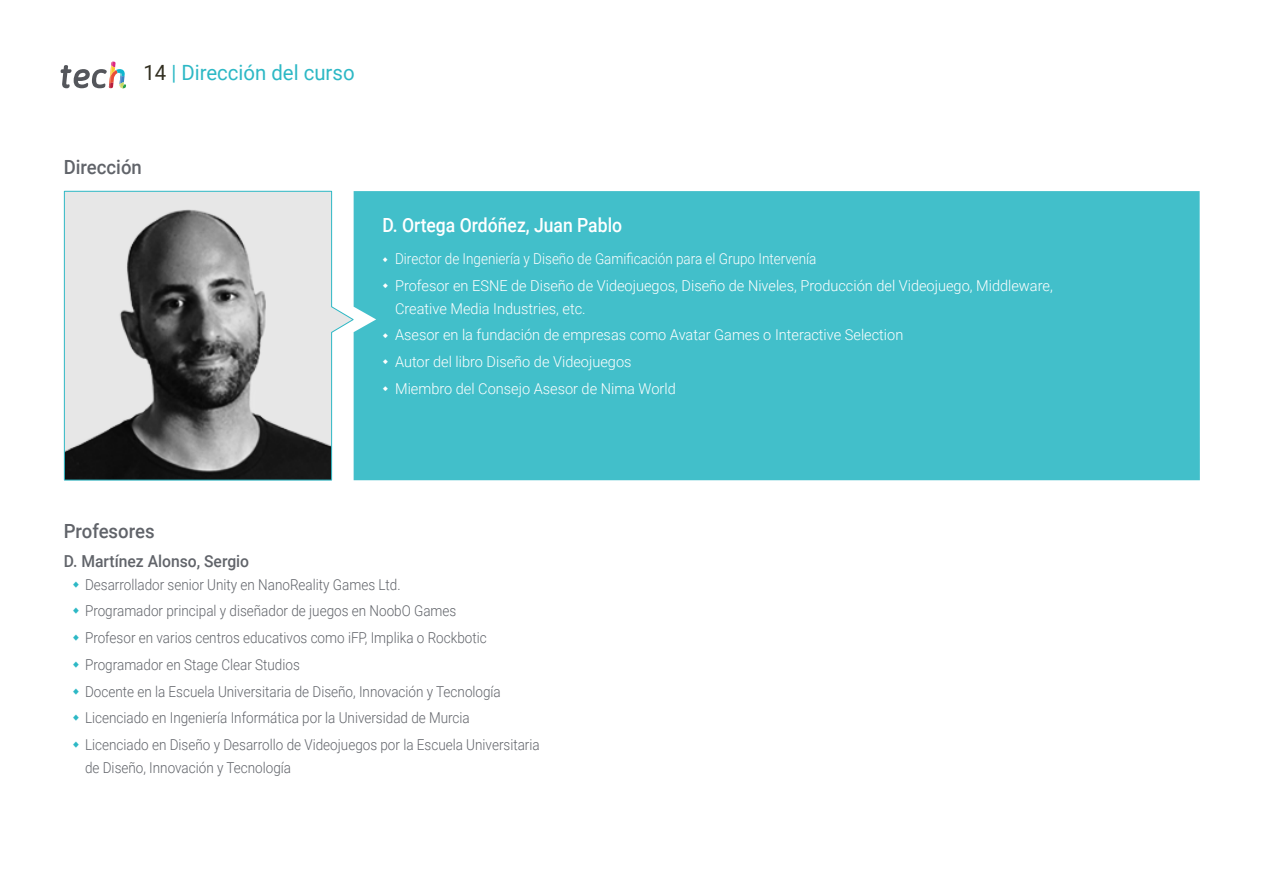
<style>
.page{position:relative;width:1263px;height:893px;background:#fff}
.page>*{position:absolute;margin:0;border:0;box-sizing:border-box;transform-origin:0 0}
.t1{font:21px "Roboto";color:#2db8c5}
.t2{font:500 19.5px "Roboto";color:#fff;scale:.9 1}
.t3{font:500 19.5px "Roboto";color:#61646a;scale:.95 1}
.t4{font:500 16.5px "Roboto";color:#61646a;scale:.95 1}
.t5{font:300 15px/26.7px "Roboto";color:#61646a;scale:.9 1}
.t6{font:300 15px/26.7px "Roboto";color:#fff}
.t7{font:300 15px/26.7px "Roboto";color:#fff;scale:.9 1}
.s1{color:#312e20}
</style>
<div class="page">
<svg style="left:61px;top:62px;width:65px;height:27px"></svg>
<div style="left:354px;top:191px;width:846px;height:289px;background:#42bfca"></div>
<svg style="left:64px;top:191px;width:290px;height:289px;background:#9fa4a4"></svg>
<svg style="left:383px;top:257px;width:5px;height:5px"></svg>
<svg style="left:383px;top:283px;width:5px;height:5px"></svg>
<svg style="left:383px;top:333px;width:5px;height:5px"></svg>
<svg style="left:383px;top:359px;width:5px;height:5px"></svg>
<svg style="left:383px;top:386px;width:5px;height:5px"></svg>
<h1 class="t1" style="left:144px;top:57px;width:213px"><span class="s1">14</span> | Dirección del curso</h1>
<h2 class="t3" style="left:64px;top:154px;width:84px">Dirección</h2>
<h2 class="t2" style="left:382px;top:212px;width:268px">D. Ortega Ordóñez, Juan Pablo</h2>
<p class="t7" style="left:395px;top:245px;width:732px">Director de Ingeniería y Diseño de Gamificación para el Grupo Intervenía<br>Profesor en ESNE de Diseño de Videojuegos, Diseño de Niveles, Producción del Videojuego, Middleware,</p>
<p class="t6" style="left:395px;top:294px;width:510px">Creative Media Industries, etc.<br>Asesor en la fundación de empresas como Avatar Games o Interactive Selection Autor del libro Diseño de Videojuegos<br>Miembro del Consejo Asesor de Nima World</p>
<h2 class="t3" style="left:64px;top:517px;width:97px">Profesores</h2>
<p class="t4" style="left:64px;top:550px;width:197px">D. Martínez Alonso, Sergio</p>
<p class="t5" style="left:85px;top:570px;width:507px">Desarrollador senior Unity en NanoReality Games Ltd.<br>Programador principal y diseñador de juegos en NoobO Games<br>Profesor en varios centros educativos como iFP, Implika o Rockbotic Programador en Stage Clear Studios<br>Docente en la Escuela Universitaria de Diseño, Innovación y Tecnología Licenciado en Ingeniería Informática por la Universidad de Murcia<br>Licenciado en Diseño y Desarrollo de Videojuegos por la Escuela Universitaria</p>
<p class="t5" style="left:85px;top:753px;width:230px">de Diseño, Innovación y Tecnología</p>
</div>
